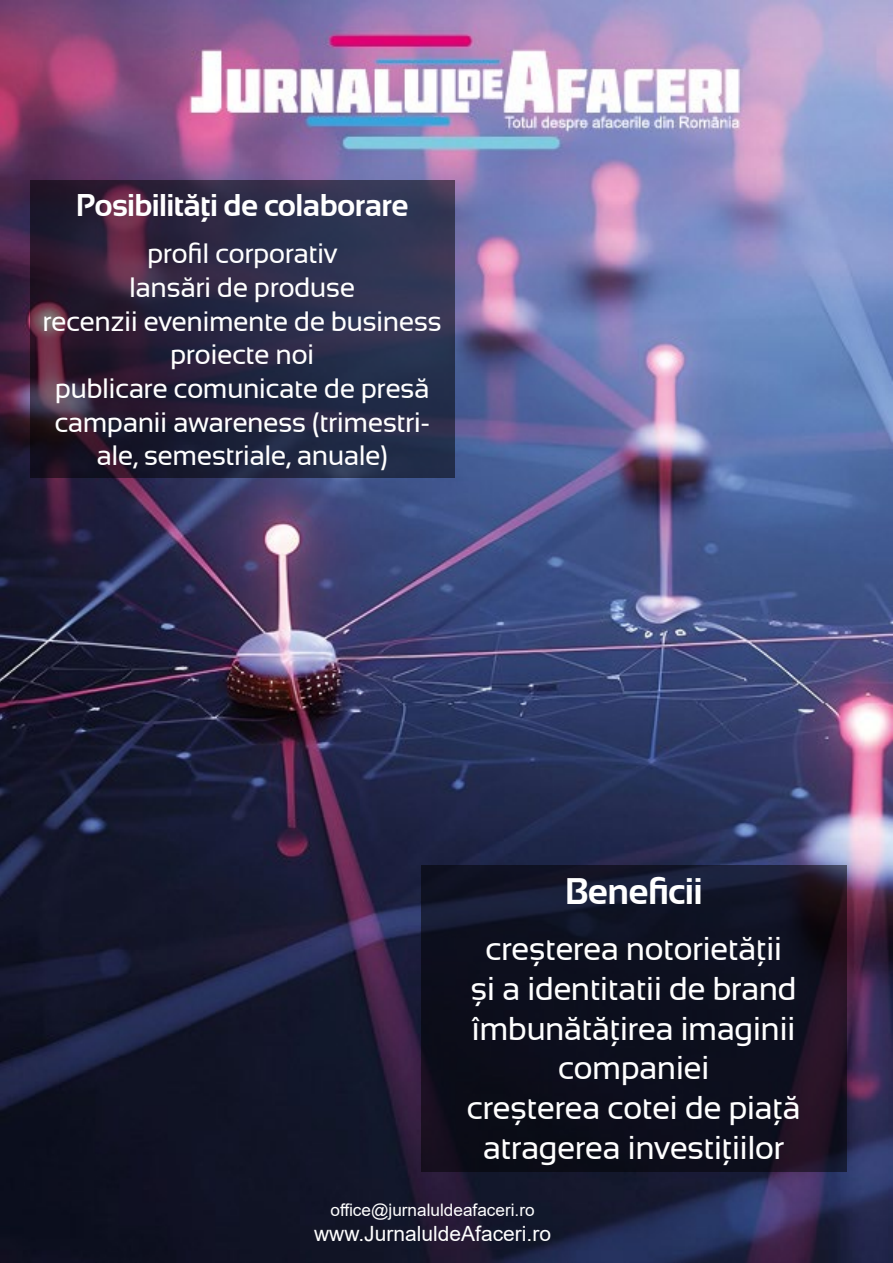
<style>
.page{position:relative;width:893px;height:1263px;background:#fff}
.page>*{position:absolute;margin:0;border:0;box-sizing:border-box;transform-origin:0 0}
.t1{font:700 37.05px "Sansation";letter-spacing:-.02em;color:#fff}
.t2{font:33px/39.6px "Sansation";letter-spacing:-.02em;color:#fff;text-align:center}
.t3{font:700 31.5px "Sansation";letter-spacing:-.02em;color:#fff}
.t4{font:28.05px/33.6px "Sansation";letter-spacing:-.02em;color:#fff;text-align:center}
.t5{font:21px "Arial";color:#fff}
.t6{font:17.25px "Arial";color:#fff}
</style>
<div class="page">
<img style="left:0;top:0;width:893px;height:1263px">
<svg style="left:30px;top:180px;width:425px;height:298px;background:#2c2741"></svg>
<svg style="left:421px;top:865px;width:425px;height:306px;background:#10101f"></svg>
<p class="t3" style="left:76px;top:187px;width:334px">Posibilități de colaborare</p>
<p class="t4" style="left:43px;top:237px;width:401px">profil corporativ<br>lansări de produse<br>recenzii evenimente de business proiecte noi<br>publicare comunicate de presă campanii awareness (trimestri&shy;ale, semestriale, anuale)</p>
<h1 class="t1" style="left:565px;top:871px;width:139px">Beneficii</h1>
<p class="t2" style="left:466px;top:929px;width:336px">creșterea notorietății<br>și a identitatii de brand îmbunătățirea imaginii companiei<br>creșterea cotei de piață atragerea investițiilor</p>
<p class="t6" style="left:330px;top:1198px;width:206px">office@jurnaluldeafaceri.ro</p>
<p class="t5" style="left:314px;top:1219px;width:238px">www.JurnaluldeAfaceri.ro</p>
</div>
